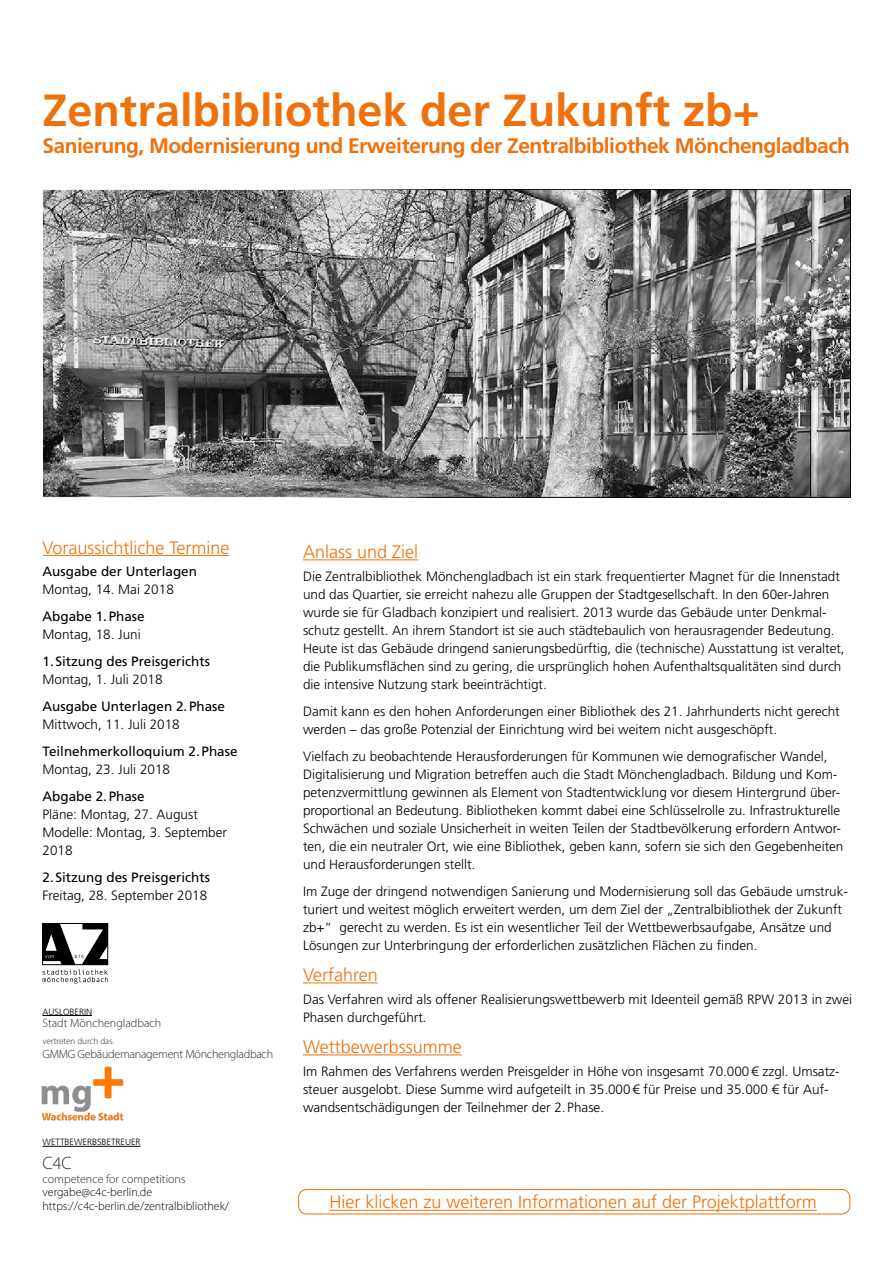
<style>
.page{position:relative;width:893px;height:1263px;background:#fff}
.page>*{position:absolute;margin:0;border:0;box-sizing:border-box;transform-origin:0 0}
.t1{font:700 45px "Frutiger LT Std";color:#ef710c}
.t2{font:700 21px "Frutiger LT Std";letter-spacing:-.025em;color:#ef710c}
.t3{font:300 18px "Frutiger LT Std";color:#ef710c}
.t4{font:300 18px "Myriad Pro";color:#272727}
.t5{font:300 13.5px/18px "Frutiger LT Std";color:#000}
.t6{font:13.5px "Frutiger LT Std";color:#000}
.t7{font:300 12px/13.5px "Myriad Pro";color:#000}
.t8{font:300 12px "Myriad Pro";color:#272727}
.t9{font:300 12px "Myriad Pro";letter-spacing:-.02em;color:#272727}
.t10{font:300 9px "Frutiger CE";color:#000}
.t11{font:300 9px "Myriad Pro";color:#272727}
</style>
<div class="page">
<img style="left:44px;top:191px;width:805px;height:304px">
<svg style="left:43px;top:923px;width:65px;height:60px"></svg>
<hr style="left:43px;top:555px;width:187px;height:1px;background:#ef710c">
<hr style="left:303px;top:559px;width:115px;height:1px;background:#ef710c">
<hr style="left:303px;top:982px;width:75px;height:1px;background:#ef710c">
<hr style="left:303px;top:1054px;width:159px;height:1px;background:#ef710c">
<hr style="left:43px;top:1146px;width:98px;height:1px;background:#000">
<hr style="left:330px;top:1210px;width:487px;height:1px;background:#ef710c">
<div style="left:298px;top:1189px;width:552px;height:25px;border:1px solid #ef710c;border-radius:9px"></div>
<img style="left:41px;top:1066px;width:83px;height:55px">
<hr style="left:43px;top:1015px;width:49px;height:1px;background:#000">
<h1 class="t1" style="left:42px;top:84px;width:719px">Zentralbibliothek der Zukunft zb+</h1>
<h2 class="t2" style="left:42px;top:133px;width:809px">Sanierung, Modernisierung und Erweiterung der Zentralbibliothek Mönchengladbach</h2>
<h3 class="t3" style="left:43px;top:537px;width:189px">Voraussichtliche Termine</h3>
<p class="t6" style="left:43px;top:563px;width:156px">Ausgabe der Unterlagen</p>
<p class="t5" style="left:43px;top:581px;width:133px">Montag, 14. Mai 2018</p>
<p class="t6" style="left:43px;top:608px;width:104px">Abgabe 1.Phase</p>
<p class="t5" style="left:43px;top:626px;width:100px">Montag, 18. Juni</p>
<p class="t6" style="left:43px;top:653px;width:169px">1. Sitzung des Preisgerichts</p>
<p class="t5" style="left:43px;top:671px;width:122px">Montag, 1. Juli 2018</p>
<p class="t6" style="left:43px;top:698px;width:184px">Ausgabe Unterlagen 2.Phase</p>
<p class="t5" style="left:43px;top:716px;width:139px">Mittwoch, 11. Juli 2018</p>
<p class="t6" style="left:43px;top:743px;width:197px">Teilnehmerkolloquium 2.Phase</p>
<p class="t5" style="left:43px;top:761px;width:129px">Montag, 23. Juli 2018</p>
<p class="t6" style="left:43px;top:788px;width:104px">Abgabe 2.Phase</p>
<p class="t5" style="left:43px;top:806px;width:186px">Pläne: Montag, 27. August<br>Modelle: Montag, 3. September<br>2018</p>
<p class="t6" style="left:43px;top:869px;width:169px">2. Sitzung des Preisgerichts</p>
<p class="t5" style="left:43px;top:886px;width:166px">Freitag, 28. September 2018</p>
<p class="t10" style="left:43px;top:1006px;width:51px">AUSLOBERIN</p>
<p class="t8" style="left:43px;top:1015px;width:120px">Stadt Mönchengladbach</p>
<p class="t11" style="left:43px;top:1036px;width:72px">vertreten durch das</p>
<p class="t9" style="left:43px;top:1047px;width:232px">GMMG Gebäudemanagement Mönchengladbach</p>
<p class="t10" style="left:43px;top:1137px;width:100px">WETTBEWERBSBETREUER</p>
<h3 class="t4" style="left:43px;top:1152px;width:31px">C4C</h3>
<p class="t8" style="left:43px;top:1171px;width:144px">competence for competitions</p>
<p class="t7" style="left:43px;top:1185px;width:188px">vergabe@c4c-berlin.de https://c4c-berlin.de/zentralbibliothek/</p>
<h3 class="t3" style="left:303px;top:542px;width:117px">Anlass und Ziel</h3>
<p class="t5" style="left:303px;top:567px;width:543px">Die Zentralbibliothek Mönchengladbach ist ein stark frequentierter Magnet für die Innenstadt und das Quartier, sie erreicht nahezu alle Gruppen der Stadtgesellschaft. In den 60er-Jahren wurde sie für Gladbach konzipiert und realisiert. 2013 wurde das Gebäude unter Denkmal&shy;schutz gestellt. An ihrem Standort ist sie auch städtebaulich von herausragender Bedeutung.<br>Heute ist das Gebäude dringend sanierungsbedürftig, die (technische) Ausstattung ist veraltet, die Publikumsflächen sind zu gering, die ursprünglich hohen Aufenthaltsqualitäten sind durch die intensive Nutzung stark beeinträchtigt.</p>
<p class="t5" style="left:303px;top:702px;width:538px">Damit kann es den hohen Anforderungen einer Bibliothek des 21. Jahrhunderts nicht gerecht werden – das große Potenzial der Einrichtung wird bei weitem nicht ausgeschöpft.</p>
<p class="t5" style="left:303px;top:747px;width:542px">Vielfach zu beobachtende Herausforderungen für Kommunen wie demografischer Wandel, Digitalisierung und Migration betreffen auch die Stadt Mönchengladbach. Bildung und Kom&shy;petenzvermittlung gewinnen als Element von Stadtentwicklung vor diesem Hintergrund über&shy;proportional an Bedeutung. Bibliotheken kommt dabei eine Schlüsselrolle zu. Infrastrukturelle Schwächen und soziale Unsicherheit in weiten Teilen der Stadtbevölkerung erfordern Antwor&shy;ten, die ein neutraler Ort, wie eine Bibliothek, geben kann, sofern sie sich den Gegebenheiten und Herausforderungen stellt.</p>
<p class="t5" style="left:303px;top:882px;width:546px">Im Zuge der dringend notwendigen Sanierung und Modernisierung soll das Gebäude umstruk&shy;turiert und weitest möglich erweitert werden, um dem Ziel der „Zentralbibliothek der Zukunft zb+“ gerecht zu werden. Es ist ein wesentlicher Teil der Wettbewerbsaufgabe, Ansätze und Lösungen zur Unterbringung der erforderlichen zusätzlichen Flächen zu finden.</p>
<h3 class="t3" style="left:303px;top:965px;width:76px">Verfahren</h3>
<p class="t5" style="left:303px;top:990px;width:551px">Das Verfahren wird als offener Realisierungswettbewerb mit Ideenteil gemäß RPW 2013 in zwei<br>Phasen durchgeführt.</p>
<h3 class="t3" style="left:303px;top:1037px;width:160px">Wettbewerbssumme</h3>
<p class="t5" style="left:303px;top:1062px;width:538px">Im Rahmen des Verfahrens werden Preisgelder in Höhe von insgesamt 70.000€ zzgl. Umsatz&shy;steuer ausgelobt. Diese Summe wird aufgeteilt in 35.000€ für Preise und 35.000 € für Auf&shy;wandsentschädigungen der Teilnehmer der 2. Phase.</p>
<h3 class="t3" style="left:330px;top:1192px;width:489px">Hier klicken zu weiteren Informationen auf der Projektplattform</h3>
</div>
